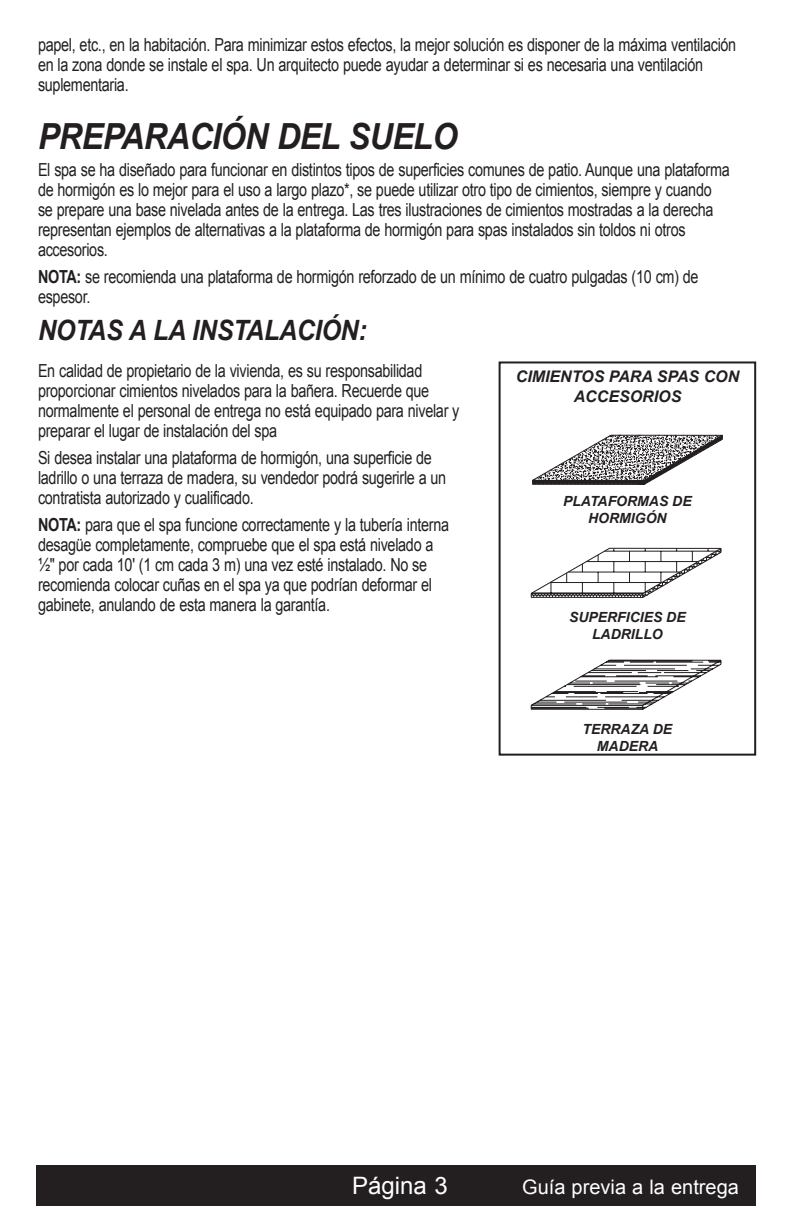
<style>
.page{position:relative;width:792px;height:1224px;background:#fff}
.page>*{position:absolute;margin:0;border:0;box-sizing:border-box;transform-origin:0 0}
.crosshead{font:italic 700 36px "Arial";letter-spacing:-.02em;color:#231f20;scale:.9 1}
.Black_crossheads{font:italic 700 28px "Arial";letter-spacing:-.015em;color:#231f20;scale:.9 1}
.t1{font:24px "Arial";color:#fff}
.t2{font:20px "Arial";color:#fff}
.Body{font:18px/20px "Arial";letter-spacing:-.02em;color:#231f20;scale:.8 1}
.t3{font:italic 500 16px/18.6px "Helvetica Neue";color:#231f20;text-align:center}
.t4{font:italic 700 16px/19.2px "Arial";color:#231f20;text-align:center}
.t5{font:italic 500 15px "Helvetica Neue";color:#231f20}
.t6{font:italic 700 14px/16.8px "Arial";color:#231f20;text-align:center}
.s1{font-weight:700}
</style>
<div class="page">
<svg style="left:531px;top:435px;width:192px;height:275px"></svg>
<svg style="left:531px;top:435px;width:191px;height:163px"></svg>
<div style="left:499px;top:361px;width:257px;height:395px;border:2px solid #231f20"></div>
<div style="left:554px;top:496px;width:146px;height:41px;background:#fff"></div>
<div style="left:554px;top:612px;width:146px;height:41px;background:#fff"></div>
<div style="left:36px;top:1165px;width:720px;height:41px;background:#231f20"></div>
<p class="Body" style="left:38px;top:35px;width:874px">papel, etc., en la habitación. Para minimizar estos efectos, la mejor solución es disponer de la máxima ventilación en la zona donde se instale el spa. Un arquitecto puede ayudar a determinar si es necesaria una ventilación suplementaria.</p>
<p class="crosshead" style="left:38px;top:113px;width:468px">PREPARACIÓN DEL SUELO</p>
<p class="Body" style="left:38px;top:160px;width:866px">El spa se ha diseñado para funcionar en distintos tipos de superficies comunes de patio. Aunque una plataforma de hormigón es lo mejor para el uso a largo plazo*, se puede utilizar otro tipo de cimientos, siempre y cuando se prepare una base nivelada antes de la entrega. Las tres ilustraciones de cimientos mostradas a la derecha representan ejemplos de alternativas a la plataforma de hormigón para spas instalados sin toldos ni otros accesorios.</p>
<p class="Body" style="left:38px;top:267px;width:827px"><span class="s1">NOTA:</span> se recomienda una plataforma de hormigón reforzado de un mínimo de cuatro pulgadas (10 cm) de espesor.</p>
<p class="Black_crossheads" style="left:38px;top:312px;width:367px">NOTAS A LA INSTALACIÓN:</p>
<p class="Body" style="left:38px;top:360px;width:528px">En calidad de propietario de la vivienda, es su responsabilidad proporcionar cimientos nivelados para la bañera. Recuerde que normalmente el personal de entrega no está equipado para nivelar y preparar el lugar de instalación del spa</p>
<p class="Body" style="left:38px;top:448px;width:512px">Si desea instalar una plataforma de hormigón, una superficie de ladrillo o una terraza de madera, su vendedor podrá sugerirle a un contratista autorizado y cualificado.</p>
<p class="Body" style="left:38px;top:515px;width:515px"><span class="s1">NOTA:</span> para que el spa funcione correctamente y la tubería interna desagüe completamente, compruebe que el spa está nivelado a ½" por cada 10' (1 cm cada 3 m) una vez esté instalado. No se recomienda colocar cuñas en el spa ya que podrían deformar el gabinete, anulando de esta manera la garantía.</p>
<p class="t4" style="left:516px;top:368px;width:225px">CIMIENTOS PARA SPAS CON<br>ACCESORIOS</p>
<p class="t3" style="left:527px;top:371px;width:202px">FOUNDATIONS FOR SPAS<br>WITH ACCESSORIES</p>
<p class="t6" style="left:563px;top:493px;width:130px">PLATAFORMAS DE<br>HORMIGÓN</p>
<p class="t5" style="left:558px;top:499px;width:129px">CONCRETE PADS</p>
<p class="t6" style="left:569px;top:609px;width:118px">SUPERFICIES DE<br>LADRILLO</p>
<p class="t5" style="left:558px;top:611px;width:133px">BRICK SURFACES</p>
<p class="t6" style="left:583px;top:721px;width:91px">TERRAZA DE<br>MADERA</p>
<p class="t5" style="left:558px;top:724px;width:121px">WOOD DECKING</p>
<p class="t1" style="left:352px;top:1170px;width:97px">Página 3</p>
<p class="t2" style="left:522px;top:1174px;width:218px">Guía previa a la entrega</p>
<p class="t1" style="left:353px;top:1175px;width:96px">Página x</p>
<p class="t1" style="left:727px;top:1173px;width:13px">xx</p>
<h3 class="t1" style="left:435px;top:1170px;width:13px">x</h3>
</div>
